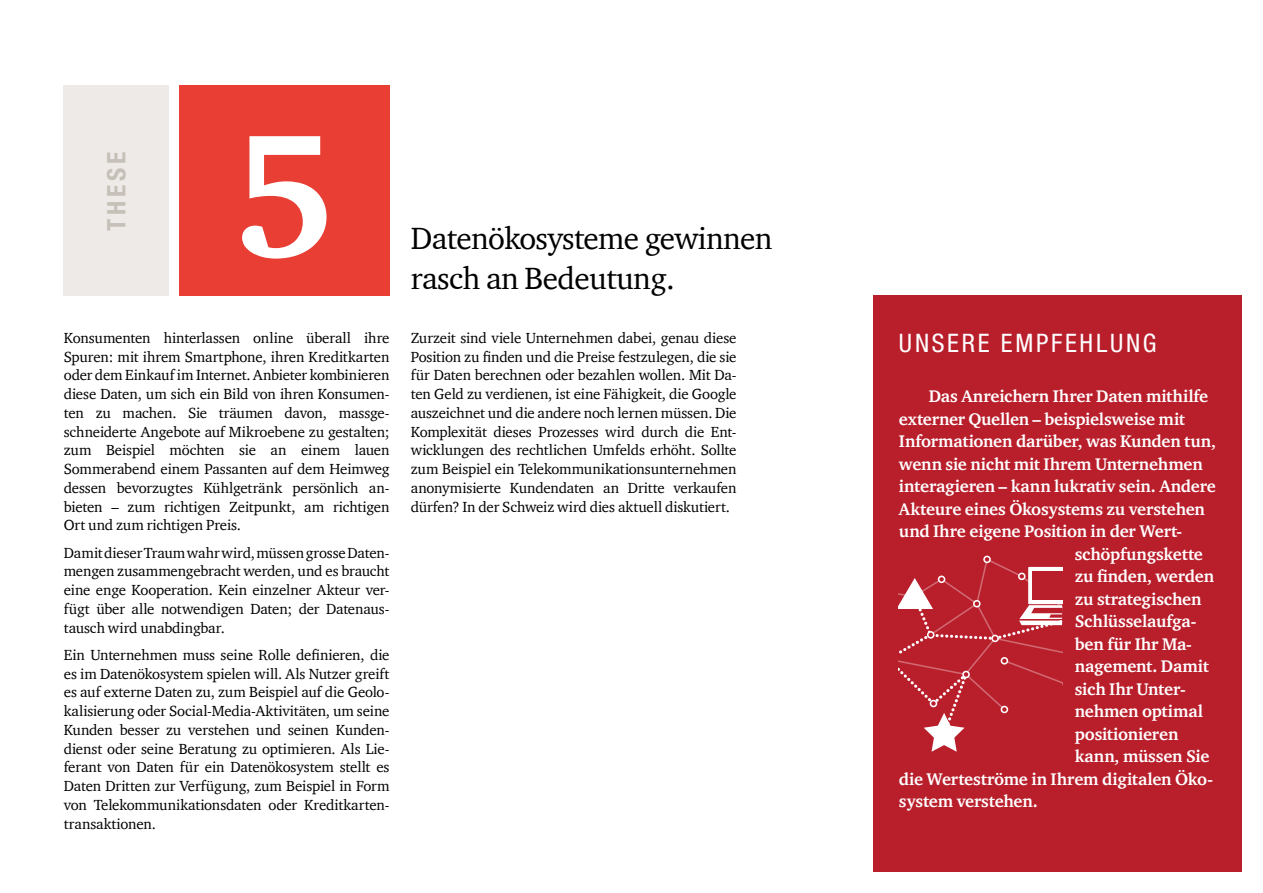
<style>
.page{position:relative;width:1263px;height:893px;background:#fff}
.page>*{position:absolute;margin:0;border:0;box-sizing:border-box;transform-origin:0 0}
.t1{font:700 180px "ITC Charter Com";color:#fff}
.t2{font:31.5px/40.5px "ITC Charter Com";letter-spacing:-.02em;color:#000}
.t3{font:condensed 25.5px "Helvetica Neue LT Std";letter-spacing:.105em;color:#fff}
.t4{font:700 condensed 25.5px "Helvetica Neue LT Std";letter-spacing:.15em;color:#c6c0b9}
.t5{font:700 17.25px "ITC Charter Com";letter-spacing:-.01em;color:#fff}
.t6{font:15px/18.8px "ITC Charter Com";letter-spacing:-.01em;color:#000;text-align:justify}
</style>
<div class="page">
<div style="left:179px;top:85px;width:210px;height:210px;background:#e83e33"></div>
<div style="left:64px;top:85px;width:105px;height:210px;background:#edeae8"></div>
<div style="left:873px;top:295px;width:369px;height:577px;background:#b91e2b"></div>
<svg style="left:899px;top:556px;width:164px;height:196px"></svg>
<h3 class="t4" style="left:101px;top:231px;width:81px;rotate:-90deg">THESE</h3>
<h1 class="t1" style="left:232px;top:84px;width:106px">5</h1>
<p class="t6" style="left:64px;top:328px;width:327px">Konsumenten hinterlassen online überall ihre Spuren: mit ihrem Smartphone, ihren Kreditkarten oder dem Einkauf im Internet. Anbieter kombinieren diese Daten, um sich ein Bild von ihren Konsumen&shy;ten zu machen. Sie träumen davon, massge&shy;schneiderte Angebote auf Mikroebene zu gestalten; zum Beispiel möchten sie an einem lauen Sommerabend einem Passanten auf dem Heimweg dessen bevorzugtes Kühlgetränk persönlich an&shy;bieten – zum richtigen Zeitpunkt, am richtigen Ort und zum richtigen Preis.</p>
<p class="t6" style="left:64px;top:543px;width:327px">Damit dieser Traum wahr wird, müssen grosse Daten&shy;mengen zusammengebracht werden, und es braucht eine enge Kooperation. Kein einzelner Akteur ver&shy;fügt über alle notwendigen Daten; der Datenaus&shy;tausch wird unabdingbar.</p>
<p class="t6" style="left:64px;top:645px;width:327px">Ein Unternehmen muss seine Rolle definieren, die es im Datenökosystem spielen will. Als Nutzer greift es auf externe Daten zu, zum Beispiel auf die Geolo&shy;kalisierung oder Social-Media-Aktivitäten, um seine Kunden besser zu verstehen und seinen Kunden&shy;dienst oder seine Beratung zu optimieren. Als Lie&shy;ferant von Daten für ein Datenökosystem stellt es Daten Dritten zur Verfügung, zum Beispiel in Form von Telekommunikationsdaten oder Kreditkarten&shy;transaktionen.</p>
<h2 class="t2" style="left:411px;top:217px;width:363px">Datenökosysteme gewinnen rasch an Bedeutung.</h2>
<p class="t6" style="left:411px;top:328px;width:327px">Zurzeit sind viele Unternehmen dabei, genau diese Position zu finden und die Preise festzulegen, die sie für Daten berechnen oder bezahlen wollen. Mit Da&shy;ten Geld zu verdienen, ist eine Fähigkeit, die Google auszeichnet und die andere noch lernen müssen. Die Komplexität dieses Prozesses wird durch die Ent&shy;wicklungen des rechtlichen Umfelds erhöht. Sollte zum Beispiel ein Telekommunikationsunternehmen anonymisierte Kundendaten an Dritte verkaufen dürfen? In der Schweiz wird dies aktuell diskutiert.</p>
<h3 class="t3" style="left:899px;top:328px;width:259px">UNSERE EMPFEHLUNG</h3>
<p class="t5" style="left:929px;top:385px;width:281px">Das Anreichern Ihrer Daten mithilfe</p>
<p class="t5" style="left:899px;top:408px;width:288px">externer Quellen – beispielsweise mit</p>
<p class="t5" style="left:899px;top:430px;width:319px">Informationen darüber, was Kunden tun,</p>
<p class="t5" style="left:899px;top:453px;width:305px">wenn sie nicht mit Ihrem Unternehmen</p>
<p class="t5" style="left:899px;top:475px;width:318px">interagieren – kann lukrativ sein. Andere</p>
<p class="t5" style="left:899px;top:498px;width:307px">Akteure eines Ökosystems zu verstehen</p>
<p class="t5" style="left:899px;top:520px;width:285px">und Ihre eigene Position in der Wert-</p>
<p class="t5" style="left:1075px;top:543px;width:130px">schöpfungskette</p>
<p class="t5" style="left:1075px;top:565px;width:141px">zu finden, werden</p>
<p class="t5" style="left:1075px;top:588px;width:128px">zu strategischen</p>
<p class="t5" style="left:1075px;top:610px;width:123px">Schlüsselaufga-</p>
<p class="t5" style="left:1075px;top:633px;width:119px">ben für Ihr Ma-</p>
<p class="t5" style="left:1075px;top:655px;width:135px">nagement. Damit</p>
<p class="t5" style="left:1075px;top:678px;width:113px">sich Ihr Unter-</p>
<p class="t5" style="left:1075px;top:700px;width:130px">nehmen optimal</p>
<p class="t5" style="left:1075px;top:723px;width:105px">positionieren</p>
<p class="t5" style="left:1075px;top:745px;width:136px">kann, müssen Sie</p>
<p class="t5" style="left:899px;top:768px;width:316px">die Werteströme in Ihrem digitalen Öko-</p>
<p class="t5" style="left:899px;top:790px;width:140px">system verstehen.</p>
</div>
